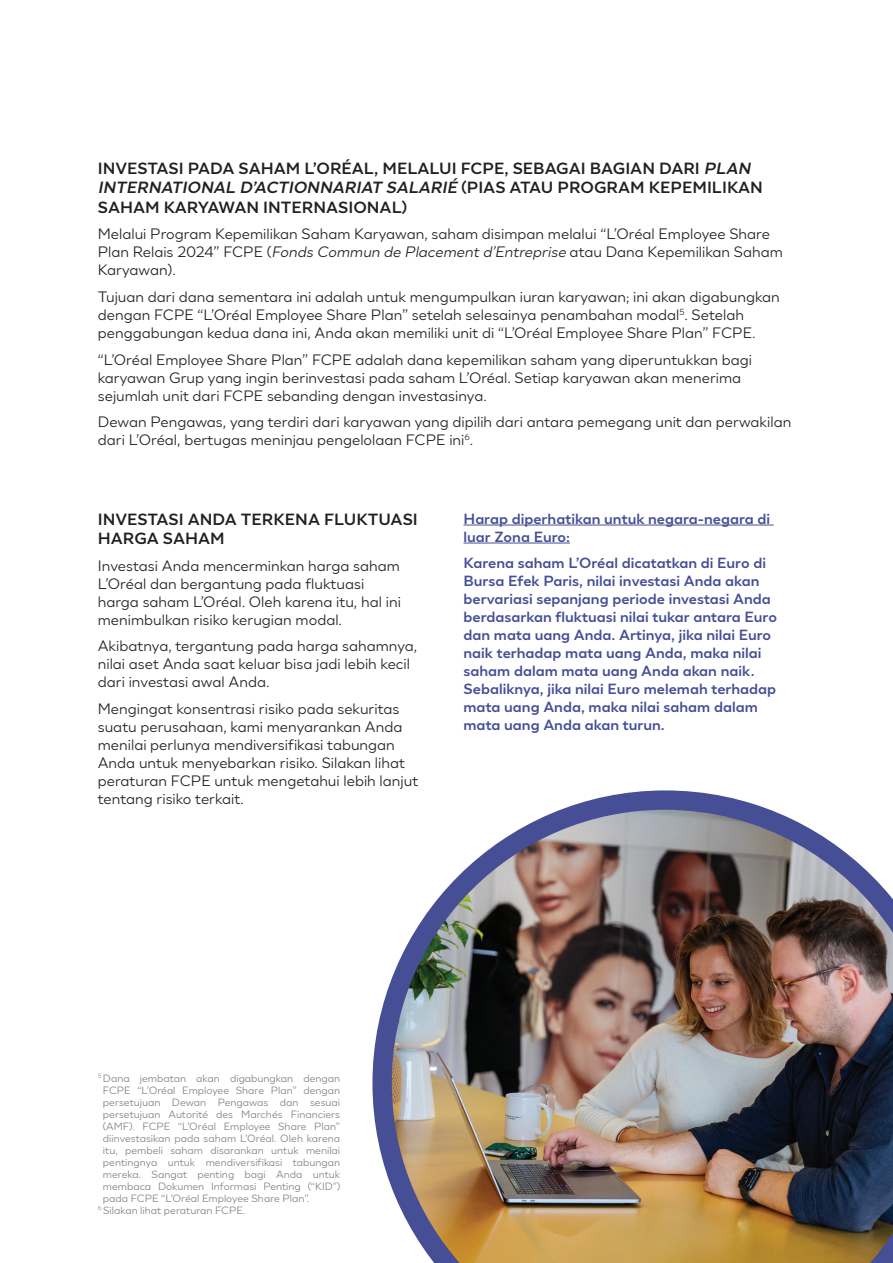
<style>
.page{position:relative;width:893px;height:1263px;background:#fff}
.page>*{position:absolute;margin:0;border:0;box-sizing:border-box;transform-origin:0 0}
.t1{font:700 16.5px/19.5px "LOREAL Essentielle";color:#231f20}
.t2{font:15px/18px "LOREAL Essentielle";color:#231f20}
.t3{font:700 15px/18px "LOREAL Essentielle";color:#464f96}
.t4{font:10.5px/12px "LOREAL Essentielle";color:#808285;text-align:justify}
.s1{font-style:italic}
</style>
<div class="page">
<svg style="left:372px;top:790px;width:399px;height:398px"></svg>
<img style="left:392px;top:810px;width:501px;height:453px">
<hr style="left:463px;top:525px;width:311px;height:1px;background:#464f96">
<hr style="left:463px;top:543px;width:107px;height:1px;background:#464f96">
<p class="t1" style="left:98px;top:158px;width:667px">INVESTASI PADA SAHAM L’ORÉAL, MELALUI FCPE, SEBAGAI BAGIAN DARI <span class="s1">PLAN<br>INTERNATIONAL D’ACTIONNARIAT SALARIÉ</span> ( P I A S ATA U P R O G RA M K E P E M I L I KA N<br>SAHAM KARYAWAN INTERNASIONAL)</p>
<p class="t2" style="left:98px;top:225px;width:687px">Melalui Program Kepemilikan Saham Karyawan, saham disimpan melalui “L’Oréal Employee Share<br>Plan Relais 2024” FCPE (<span class="s1">Fonds Commun de Placementd’Entreprise</span> atau Dana Kepemilikan Saham<br>Karyawan).</p>
<p class="t2" style="left:98px;top:288px;width:683px">Tujuan dari dana sementara ini adalah untuk mengumpulkan iuran karyawan; ini akan digabungkan dengan FCPE “L’Oréal Employee Share Plan” setelah selesainya penambahan modal<sup>5</sup>. Setelah penggabungan kedua dana ini, Anda akan memiliki unit di “L’Oréal Employee Share Plan” FCPE.</p>
<p class="t2" style="left:98px;top:350px;width:656px">“L’Oréal Employee Share Plan” FCPE adalah dana kepemilikan saham yang diperuntukkan bagi karyawan Grup yang ingin berinvestasi pada saham L’Oréal. Setiap karyawan akan menerima sejumlah unit dari FCPE sebanding dengan investasinya.</p>
<p class="t2" style="left:98px;top:413px;width:695px">Dewan Pengawas, yang terdiri dari karyawan yang dipilih dari antara pemegang unit dan perwakilan dari L’Oréal, bertugas meninjau pengelolaan FCPE ini<sup>6</sup>.</p>
<p class="t1" style="left:98px;top:509px;width:322px">INVESTASI ANDA TERKENA FLUKTUASI<br>HARGA SAHAM</p>
<p class="t2" style="left:98px;top:556px;width:305px">Investasi Anda mencerminkan harga saham L’Oréal dan bergantung pada fluktuasi harga saham L’Oréal. Oleh karena itu, hal ini menimbulkan risiko kerugian modal.</p>
<p class="t2" style="left:98px;top:637px;width:321px">Akibatnya, tergantung pada harga sahamnya, nilai aset Anda saat keluar bisa jadi lebih kecil dari investasi awal Anda.</p>
<p class="t2" style="left:98px;top:699px;width:322px">Mengingat konsentrasi risiko pada sekuritas suatu perusahaan, kami menyarankan Anda menilai perlunya mendiversifikasi tabungan Anda untuk menyebarkan risiko. Silakan lihat peraturan FCPE untuk mengetahui lebih lanjut tentang risiko terkait.</p>
<p class="t3" style="left:463px;top:509px;width:308px">Harap diperhatikan untuk negara-negara di luar Zona Euro:</p>
<p class="t3" style="left:463px;top:554px;width:315px">Karena saham L’Oréal dicatatkan di Euro di Bursa Efek Paris, nilai investasi Anda akan bervariasi sepanjang periode investasi Anda berdasarkan fluktuasi nilai tukar antara Euro dan mata uang Anda. Artinya, jika nilai Euro naik terhadap mata uang Anda, maka nilai saham dalam mata uang Anda akan naik.<br>Sebaliknya, jika nilai Euro melemah terhadap mata uang Anda, maka nilai saham dalam mata uang Anda akan turun.</p>
<p class="t4" style="left:103px;top:1072px;width:239px;text-indent:-5px"><sup>5</sup> Dana jembatan akan digabungkan dengan FCPE “L’Oréal Employee Share Plan” dengan persetujuan Dewan Pengawas dan sesuai persetujuan Autorité des Marchés Financiers (AMF). FCPE “L’Oréal Employee Share Plan” diinvestasikan pada saham L’Oréal. Oleh karena itu, pembeli saham disarankan untuk menilai pentingnya untuk mendiversifikasi tabungan mereka. Sangat penting bagi Anda untuk membaca Dokumen Informasi Penting (“KID”) pada FCPE “L’Oréal Employee Share Plan”.</p>
<p class="t4" style="left:98px;top:1204px;width:149px"><sup>6</sup> Silakan lihat peraturan FCPE.</p>
</div>
